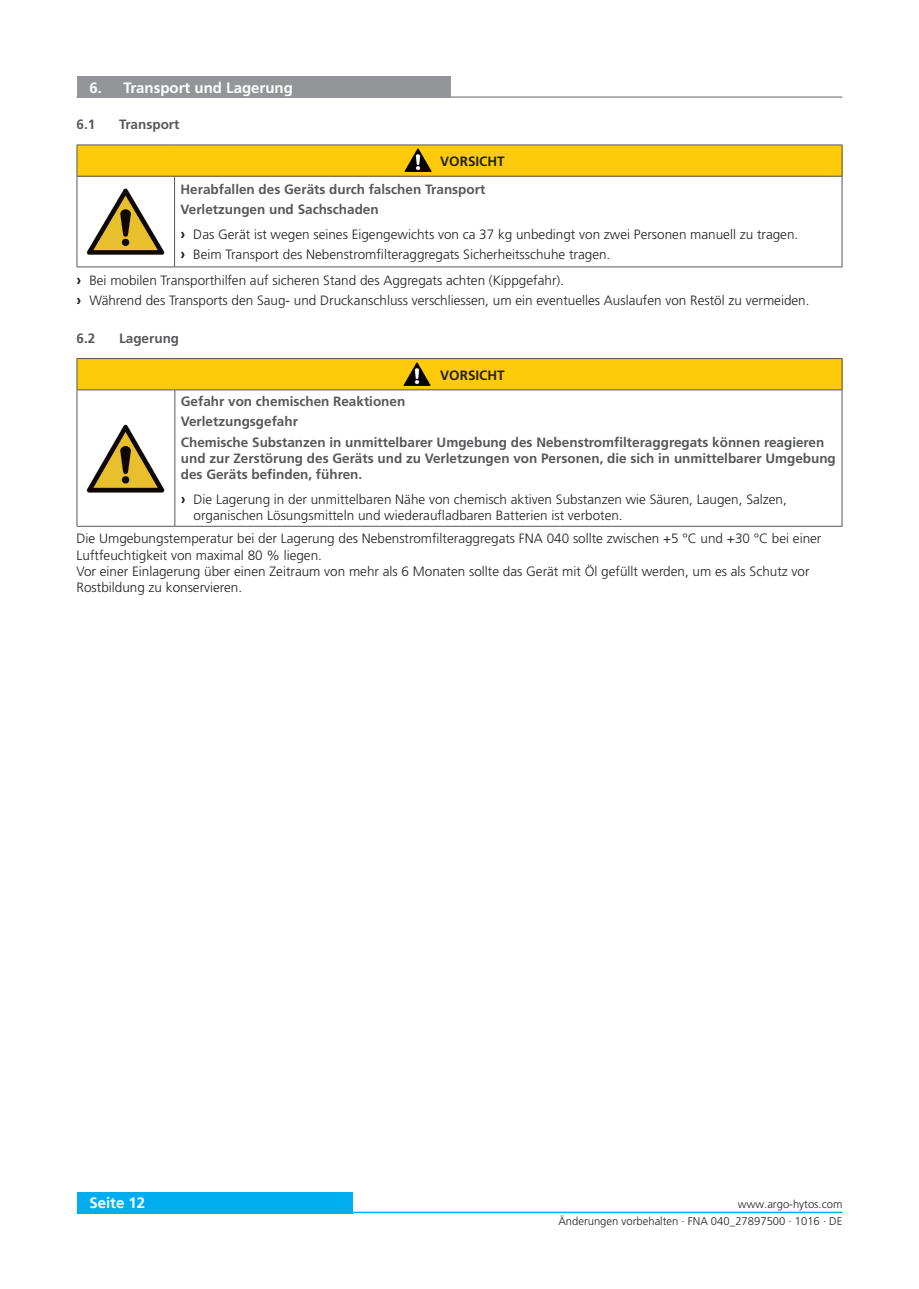
<style>
.page{position:relative;width:919px;height:1289px;background:#fff}
.page>*{position:absolute;margin:0;border:0;box-sizing:border-box;transform-origin:0 0}
.t1{font:700 15px "Frutiger LT Pro";color:#fff}
._06_Copytext{font:300 13.5px/16.2px "Frutiger LT Pro";color:#231f20}
._05_Subline_Copytext{font:700 13.5px/16.2px "Frutiger LT Pro";color:#57585a}
._06_Copytext-2{font:700 13.5px "Frutiger LT Pro";color:#231f20}
.t2{font:300 11.25px "Frutiger LT Pro";color:#231f20}
.s1{font-weight:700;font-size:15px}
</style>
<div class="page">
<div style="left:77px;top:1191px;width:275px;height:22px;background:#00aeef"></div>
<hr style="left:77px;top:1211px;width:765px;height:2px;background:#00aeef">
<div style="left:77px;top:77px;width:373px;height:21px;background:#939598"></div>
<hr style="left:77px;top:96px;width:765px;height:2px;background:#939598">
<div style="left:77px;top:358px;width:765px;height:32px;background:#feca0a"></div>
<hr style="left:77px;top:359px;width:1px;height:30px;background:#57585a">
<hr style="left:841px;top:359px;width:1px;height:30px;background:#57585a">
<hr style="left:77px;top:390px;width:1px;height:136px;background:#57585a">
<hr style="left:174px;top:390px;width:1px;height:136px;background:#57585a">
<hr style="left:841px;top:390px;width:1px;height:136px;background:#57585a">
<hr style="left:77px;top:526px;width:98px;height:1px;background:#57585a">
<hr style="left:175px;top:526px;width:667px;height:1px;background:#57585a">
<hr style="left:77px;top:358px;width:98px;height:1px;background:#57585a">
<hr style="left:175px;top:358px;width:667px;height:1px;background:#57585a">
<hr style="left:77px;top:389px;width:98px;height:1px;background:#57585a">
<hr style="left:175px;top:389px;width:667px;height:1px;background:#57585a">
<div style="left:77px;top:145px;width:765px;height:31px;background:#feca0a"></div>
<hr style="left:77px;top:145px;width:1px;height:31px;background:#57585a">
<hr style="left:841px;top:145px;width:1px;height:31px;background:#57585a">
<hr style="left:77px;top:177px;width:1px;height:89px;background:#57585a">
<hr style="left:174px;top:177px;width:1px;height:89px;background:#57585a">
<hr style="left:841px;top:177px;width:1px;height:89px;background:#57585a">
<hr style="left:77px;top:266px;width:97px;height:1px;background:#57585a">
<hr style="left:174px;top:266px;width:668px;height:1px;background:#57585a">
<hr style="left:77px;top:144px;width:97px;height:1px;background:#57585a">
<hr style="left:174px;top:144px;width:668px;height:1px;background:#57585a">
<hr style="left:77px;top:176px;width:97px;height:1px;background:#57585a">
<hr style="left:174px;top:176px;width:668px;height:1px;background:#57585a">
<img style="left:86px;top:188px;width:79px;height:67px">
<img style="left:86px;top:424px;width:79px;height:69px">
<img style="left:405px;top:149px;width:26px;height:23px">
<img style="left:403px;top:363px;width:27px;height:23px">
<p class="t1" style="left:89px;top:79px;width:205px">6. Transport und Lagerung</p>
<p class="_05_Subline_Copytext" style="left:77px;top:116px;width:20px">6.1</p>
<p class="_05_Subline_Copytext" style="left:119px;top:116px;width:62px">Transport</p>
<p class="_06_Copytext-2" style="left:440px;top:153px;width:66px">VORSICHT</p>
<p class="_05_Subline_Copytext" style="left:180px;top:181px;width:306px">Herabfallen des Geräts durch falschen Transport</p>
<p class="_05_Subline_Copytext" style="left:180px;top:201px;width:200px">Verletzungen und Sachschaden</p>
<p class="_06_Copytext" style="left:180px;top:226px;width:619px"><span class="s1">›</span> Das Gerät ist wegen seines Eigengewichts von ca 37 kg unbedingt von zwei Personen manuell zu tragen.</p>
<p class="_06_Copytext" style="left:180px;top:247px;width:431px"><span class="s1">›</span> Beim Transport des Nebenstromfilteraggregats Sicherheitsschuhe tragen.</p>
<p class="_06_Copytext" style="left:77px;top:272px;width:489px"><span class="s1">›</span> Bei mobilen Transporthilfen auf sicheren Stand des Aggregats achten (Kippgefahr).</p>
<p class="_06_Copytext" style="left:77px;top:292px;width:734px"><span class="s1">›</span> Während des Transports den Saug- und Druckanschluss verschliessen, um ein eventuelles Auslaufen von Restöl zu vermeiden.</p>
<p class="_05_Subline_Copytext" style="left:77px;top:330px;width:20px">6.2</p>
<p class="_05_Subline_Copytext" style="left:119px;top:330px;width:62px">Lagerung</p>
<p class="_06_Copytext-2" style="left:440px;top:367px;width:66px">VORSICHT</p>
<p class="_05_Subline_Copytext" style="left:181px;top:393px;width:226px">Gefahr von chemischen Reaktionen</p>
<p class="_05_Subline_Copytext" style="left:181px;top:414px;width:119px">Verletzungsgefahr</p>
<p class="_05_Subline_Copytext" style="left:181px;top:434px;width:656px">Chemische Substanzen in unmittelbarer Umgebung des Nebenstromfilteraggregats können reagieren und zur Zerstörung des Geräts und zu Verletzungen von Personen, die sich in unmittelbarer Umgebung des Geräts befinden, führen.</p>
<p class="_06_Copytext" style="left:194px;top:491px;width:594px;text-indent:-13px"><span class="s1">›</span> Die Lagerung in der unmittelbaren Nähe von chemisch aktiven Substanzen wie Säuren, Laugen, Salzen, organischen Lösungsmitteln und wiederaufladbaren Batterien ist verboten.</p>
<p class="_06_Copytext" style="left:77px;top:530px;width:746px">Die Umgebungstemperatur bei der Lagerung des Nebenstromfilteraggregats FNA 040 sollte zwischen +5 °C und +30 °C bei einer<br>Luftfeuchtigkeit von maximal 80 % liegen.</p>
<p class="_06_Copytext" style="left:77px;top:563px;width:734px">Vor einer Einlagerung über einen Zeitraum von mehr als 6 Monaten sollte das Gerät mit Öl gefüllt werden, um es als Schutz vor<br>Rostbildung zu konservieren.</p>
<p class="t1" style="left:89px;top:1194px;width:57px">Seite 12</p>
<p class="t2" style="left:738px;top:1197px;width:106px">www.argo-hytos.com</p>
<p class="t2" style="left:558px;top:1214px;width:285px">Änderungen vorbehalten · FNA 040_27897500 · 1016 · DE</p>
</div>
